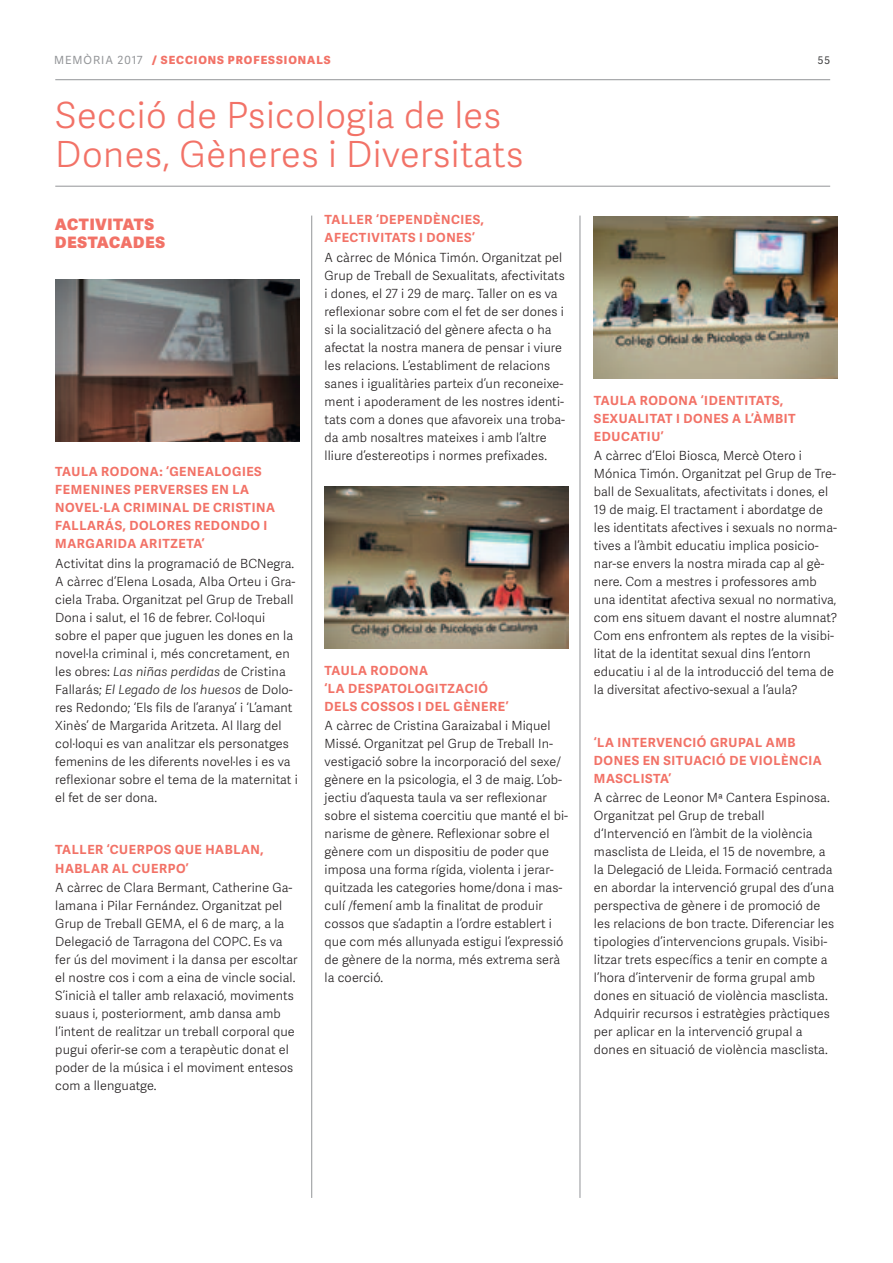
<style>
.page{position:relative;width:893px;height:1263px;background:#fff}
.page>*{position:absolute;margin:0;border:0;box-sizing:border-box;transform-origin:0 0}
.t1{font:300 36px/39px "Adelle Sans";letter-spacing:.015em;color:#f27267}
.t2{font:800 15.75px "Adelle Sans";color:#f27267}
.t3{font:300 12.6px/18px "Adelle Sans";letter-spacing:.01em;color:#231f20}
.t4{font:700 12.6px/18px "Adelle Sans";letter-spacing:.045em;color:#f27267}
.t5{font:800 11.25px "Adelle Sans";letter-spacing:.085em;color:#f27267}
.t6{font:11.25px "Adelle Sans";letter-spacing:.09em;color:#939598}
.t7{font:10.5px "Adelle Sans";color:#3e3e3f}
.s1{font-style:italic}
</style>
<div class="page">
<hr style="left:55px;top:79px;width:775px;height:1px;background:#939598">
<hr style="left:311px;top:216px;width:1px;height:982px;background:#939598">
<hr style="left:580px;top:216px;width:1px;height:982px;background:#939598">
<hr style="left:55px;top:186px;width:775px;height:1px;background:#939598">
<img style="left:55px;top:280px;width:244px;height:162px">
<img style="left:594px;top:217px;width:244px;height:162px">
<img style="left:325px;top:487px;width:243px;height:162px">
<p class="t6" style="left:54px;top:52px;width:10px">MEM</p>
<p class="t6" style="left:84px;top:52px;width:61px">ÒRIA 2017</p>
<p class="t7" style="left:818px;top:53px;width:14px">55</p>
<p class="t5" style="left:152px;top:51px;width:180px">/ SECCIONS PROFESSIONALS</p>
<h1 class="t1" style="left:55px;top:94px;width:470px">Secció de Psicologia de les<br>Dones, Gèneres i Diversitats</h1>
<p class="t2" style="left:55px;top:213px;width:11px">ACTIVITAT</p>
<p class="t2" style="left:144px;top:213px;width:11px">S</p>
<p class="t2" style="left:55px;top:231px;width:45px">DESTACAD</p>
<p class="t2" style="left:145px;top:231px;width:21px">ES</p>
<p class="t4" style="left:55px;top:462px;width:57px">TAU LA RODONA</p>
<p class="t4" style="left:159px;top:462px;width:30px">: ‘GENEA</p>
<p class="t4" style="left:215px;top:462px;width:49px">LOG IES</p>
<p class="t4" style="left:55px;top:480px;width:88px">FEMENINES PERVER</p>
<p class="t4" style="left:185px;top:480px;width:64px">SES EN LA</p>
<p class="t4" style="left:55px;top:498px;width:10px">NOVE</p>
<p class="t4" style="left:55px;top:498px;width:211px;text-indent:37px">L·LA CRIMINAL DE CRISTINA<br>FA LLARÁS, DO LORE</p>
<p class="t4" style="left:183px;top:516px;width:30px">S REDONDO</p>
<p class="t4" style="left:264px;top:516px;width:5px">I</p>
<p class="t4" style="left:55px;top:534px;width:11px">MARGAR</p>
<p class="t4" style="left:114px;top:534px;width:93px">IDA ARITZETA’</p>
<p class="t3" style="left:55px;top:554px;width:244px">Activitat dins la programació de BCNegra.<br>A càrrec d’Elena Losada, Alba Orteu i Gra&shy;ciela Traba. Organitzat pel Grup de Treball Dona i salut, el 16 de febrer. Col·loqui sobre el paper que juguen les dones en la novel·la criminal i, més concretament, en les obres: <span class="s1">Las niñas perdidas</span> de Cristina Fallarás; <span class="s1">El Legado de los huesos</span> de Dolo&shy;res Redondo; ‘Els fils de l’aranya’ i ‘L’amant Xinès’ de Margarida Aritzeta. Al llarg del col·loqui es van analitzar els personatges femenins de les diferents novel·les i es va reflexionar sobre el tema de la maternitat i el fet de ser dona.</p>
<p class="t4" style="left:55px;top:840px;width:74px">TALLER ‘CUERPO</p>
<p class="t4" style="left:164px;top:840px;width:21px">S QUE</p>
<p class="t4" style="left:205px;top:840px;width:60px">HABLAN,</p>
<p class="t4" style="left:55px;top:858px;width:87px">HABLAR AL CUERPO</p>
<p class="t4" style="left:186px;top:858px;width:4px">’</p>
<p class="t3" style="left:55px;top:878px;width:244px">A càrrec de Clara Bermant, Catherine Ga&shy;lamana i Pilar Fernández. Organitzat pel Grup de Treball GEMA, el 6 de març, a la Delegació de Tarragona del COPC. Es va fer ús del moviment i la dansa per escoltar el nostre cos i com a eina de vincle social.<br>S’inicià el taller amb relaxació, moviments suaus i, posteriorment, amb dansa amb l’intent de realitzar un treball corporal que pugui oferir-se com a terapèutic donat el poder de la música i el moviment entesos com a llenguatge.</p>
<p class="t4" style="left:325px;top:210px;width:75px">TALLER ‘DEPEND</p>
<p class="t4" style="left:433px;top:210px;width:52px">ÈNCIES,</p>
<p class="t4" style="left:325px;top:228px;width:26px">AFECT</p>
<p class="t4" style="left:367px;top:228px;width:27px">IVITAT</p>
<p class="t4" style="left:408px;top:228px;width:29px">S I DONE</p>
<p class="t4" style="left:464px;top:228px;width:12px">S’</p>
<p class="t3" style="left:325px;top:248px;width:242px">A càrrec de Mónica Timón. Organitzat pel Grup de Treball de Sexualitats, afectivitats i dones, el 27 i 29 de març. Taller on es va reflexionar sobre com el fet de ser dones i si la socialització del gènere afecta o ha afectat la nostra manera de pensar i viure les relacions. L’establiment de relacions sanes i igualitàries parteix d’un reconeixe&shy;ment i apoderament de les nostres identi&shy;tats com a dones que afavoreix una troba&shy;da amb nosaltres mateixes i amb l’altre lliure d’estereotips i normes prefixades.</p>
<p class="t4" style="left:325px;top:661px;width:59px">TAU LA RODONA ‘LA DESPATO</p>
<p class="t4" style="left:325px;top:679px;width:165px;text-indent:83px">LOG ITZACIÓ<br>DE LS COSSOS I DE L GÈNERE</p>
<p class="t4" style="left:506px;top:697px;width:4px">’</p>
<p class="t3" style="left:325px;top:716px;width:245px">A càrrec de Cristina Garaizabal i Miquel Missé. Organitzat pel Grup de Treball In&shy;vestigació sobre la incorporació del sexe/ gènere en la psicologia, el 3 de maig. L’ob&shy;jectiu d’aquesta taula va ser reflexionar sobre el sistema coercitiu que manté el bi&shy;narisme de gènere. Reflexionar sobre el gènere com un dispositiu de poder que imposa una forma rígida, violenta i jerar&shy;quitzada les categories home/dona i mas&shy;culí /femení amb la finalitat de produir cossos que s’adaptin a l’ordre establert i que com més allunyada estigui l’expressió de gènere de la norma, més extrema serà la coerció.</p>
<p class="t4" style="left:594px;top:391px;width:57px">TAU LA RODONA</p>
<p class="t4" style="left:701px;top:391px;width:13px">‘IDENT</p>
<p class="t4" style="left:744px;top:391px;width:13px">ITAT</p>
<p class="t4" style="left:772px;top:391px;width:13px">S,</p>
<p class="t4" style="left:594px;top:409px;width:65px">SEXUALITAT</p>
<p class="t4" style="left:676px;top:409px;width:18px">I DONE</p>
<p class="t4" style="left:721px;top:409px;width:74px">S A L’ÀMBIT</p>
<p class="t4" style="left:594px;top:427px;width:10px">EDUCAT</p>
<p class="t4" style="left:647px;top:427px;width:18px">IU’</p>
<p class="t3" style="left:594px;top:446px;width:245px">A càrrec d’Eloi Biosca, Mercè Otero i Mónica Timón. Organitzat pel Grup de Tre&shy;ball de Sexualitats, afectivitats i dones, el 19 de maig. El tractament i abordatge de les identitats afectives i sexuals no norma&shy;tives a l’àmbit educatiu implica posicio&shy;nar-se envers la nostra mirada cap al gè&shy;nere. Com a mestres i professores amb una identitat afectiva sexual no normativa, com ens situem davant el nostre alumnat?<br>Com ens enfrontem als reptes de la visibi&shy;litat de la identitat sexual dins l’entorn educatiu i al de la introducció del tema de la diversitat afectivo-sexual a l’aula?</p>
<p class="t4" style="left:594px;top:733px;width:38px">‘LA INTERVENC</p>
<p class="t4" style="left:693px;top:733px;width:28px">IÓ GRUPA</p>
<p class="t4" style="left:755px;top:733px;width:42px">L AMB</p>
<p class="t4" style="left:594px;top:751px;width:10px">DONE</p>
<p class="t4" style="left:632px;top:751px;width:55px">S EN SITUAC</p>
<p class="t4" style="left:712px;top:751px;width:109px">IÓ DE VIOLÈNCIA</p>
<p class="t4" style="left:594px;top:769px;width:79px">MASCLISTA’</p>
<p class="t3" style="left:594px;top:788px;width:242px">A càrrec de Leonor Mª Cantera Espinosa.<br>Organitzat pel Grup de treball d‘Intervenció en l’àmbit de la violència masclista de Lleida, el 15 de novembre, a la Delegació de Lleida. Formació centrada en abordar la intervenció grupal des d’una perspectiva de gènere i de promoció de les relacions de bon tracte. Diferenciar les tipologies d’intervencions grupals. Visibi&shy;litzar trets específics a tenir en compte a l’hora d’intervenir de forma grupal amb dones en situació de violència masclista.<br>Adquirir recursos i estratègies pràctiques per aplicar en la intervenció grupal a dones en situació de violència masclista.</p>
</div>
